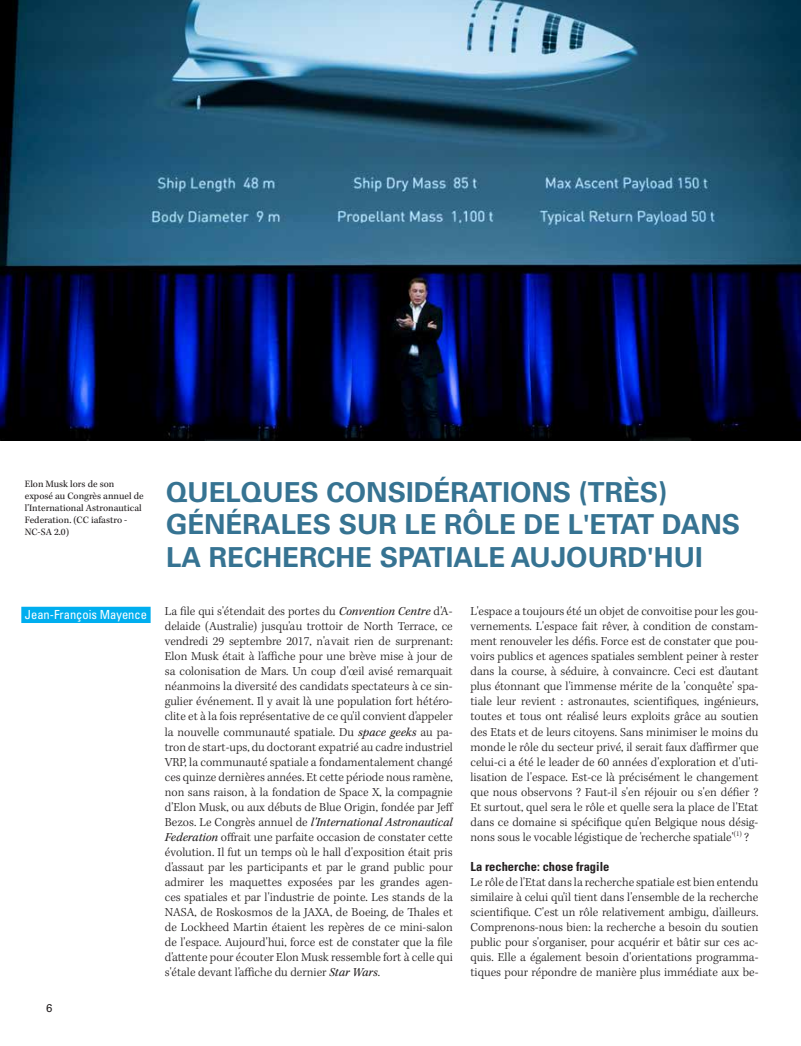
<style>
.page{position:relative;width:801px;height:1046px;background:#fff}
.page>*{position:absolute;margin:0;border:0;box-sizing:border-box;transform-origin:0 0}
.t1{font:700 27.5px/32.5px "Univers LT Std";color:#367392}
.t2{font:300 12.5px/15px "Kepler Std";color:#231f20;text-align:justify}
.t3{font:700 condensed 12.5px "Univers LT Std";color:#231f20}
.t4{font:condensed 12.5px "Univers LT Std";color:#fff}
.t5{font:11.25px "Univers LT Std";color:#231f20}
.t6{font:10px/12px "Kepler Std";color:#231f20}
.s1{font-weight:400;font-style:italic}
</style>
<div class="page">
<img style="left:0;top:0;width:801px;height:440px">
<div style="left:21px;top:606px;width:130px;height:17px;background:#00aeef"></div>
<p class="t6" style="left:25px;top:478px;width:120px">Elon Musk lors de son exposé au Congrès annuel de l'International Astronautical<br>Federation. (CC iafastro -<br>NC-SA 2.0)</p>
<h1 class="t1" style="left:166px;top:475px;width:576px">QUELQUES CONSIDÉRATIONS (TRÈS)<br>GÉNÉRALES SUR LE RÔLE DE L'ETAT DANS<br>LA RECHERCHE SPATIALE AUJOURD'HUI</h1>
<p class="t4" style="left:25px;top:607px;width:124px">Jean-François Mayence</p>
<p class="t5" style="left:46px;top:1001px;width:8px">6</p>
<p class="t2" style="left:165px;top:604px;width:290px">La file qui s'étendait des portes du <span class="s1">Convention Centre</span> d'A&shy;delaide (Australie) jusqu'au trottoir de North Terrace, ce vendredi 29 septembre 2017, n'avait rien de surprenant:<br>Elon Musk était à l'affiche pour une brève mise à jour de sa colonisation de Mars. Un coup d'œil avisé remarquait néanmoins la diversité des candidats spectateurs à ce sin&shy;gulier événement. Il y avait là une population fort hétéro&shy;clite et à la fois représentative de ce qu'il convient d'appeler la nouvelle communauté spatiale. Du <span class="s1">space geeks</span> au pa&shy;tron de start-ups, du doctorant expatrié au cadre industriel VRP, la communauté spatiale a fondamentalement changé ces quinze dernières années. Et cette période nous ramène, non sans raison, à la fondation de Space X, la compagnie d'Elon Musk, ou aux débuts de Blue Origin, fondée par Jeff Bezos. Le Congrès annuel de <span class="s1">l'International Astronautical Federation</span> offrait une parfaite occasion de constater cette évolution. Il fut un temps où le hall d'exposition était pris d'assaut par les participants et par le grand public pour admirer les maquettes exposées par les grandes agen&shy;ces spatiales et par l'industrie de pointe. Les stands de la NASA, de Roskosmos de la JAXA, de Boeing, de Thales et de Lockheed Martin étaient les repères de ce mini-salon de l'espace. Aujourd'hui, force est de constater que la file d'attente pour écouter Elon Musk ressemble fort à celle qui s'étale devant l'affiche du dernier <span class="s1">Star Wars</span>.</p>
<p class="t2" style="left:470px;top:604px;width:289px">L'espace a toujours été un objet de convoitise pour les gou&shy;vernements. L'espace fait rêver, à condition de constam&shy;ment renouveler les défis. Force est de constater que pou&shy;voirs publics et agences spatiales semblent peiner à rester dans la course, à séduire, à convaincre. Ceci est d'autant plus étonnant que l'immense mérite de la 'conquête' spa&shy;tiale leur revient : astronautes, scientifiques, ingénieurs, toutes et tous ont réalisé leurs exploits grâce au soutien des Etats et de leurs citoyens. Sans minimiser le moins du monde le rôle du secteur privé, il serait faux d'affirmer que celui-ci a été le leader de 60 années d'exploration et d'uti&shy;lisation de l'espace. Est-ce là précisément le changement que nous observons ? Faut-il s'en réjouir ou s'en défier ?<br>Et surtout, quel sera le rôle et quelle sera la place de l'Etat dans ce domaine si spécifique qu'en Belgique nous désig&shy;nons sous le vocable légistique de 'recherche spatiale'<sup>(1)</sup> ?</p>
<p class="t3" style="left:470px;top:858px;width:140px">La recherche: chose fragile</p>
<p class="t2" style="left:470px;top:874px;width:289px">Le rôle de l'Etat dans la recherche spatiale est bien entendu similaire à celui qu'il tient dans l'ensemble de la recherche scientifique. C'est un rôle relativement ambigu, d'ailleurs.<br>Comprenons-nous bien: la recherche a besoin du soutien public pour s'organiser, pour acquérir et bâtir sur ces ac&shy;quis. Elle a également besoin d'orientations programma&shy;tiques pour répondre de manière plus immédiate aux be-</p>
</div>
